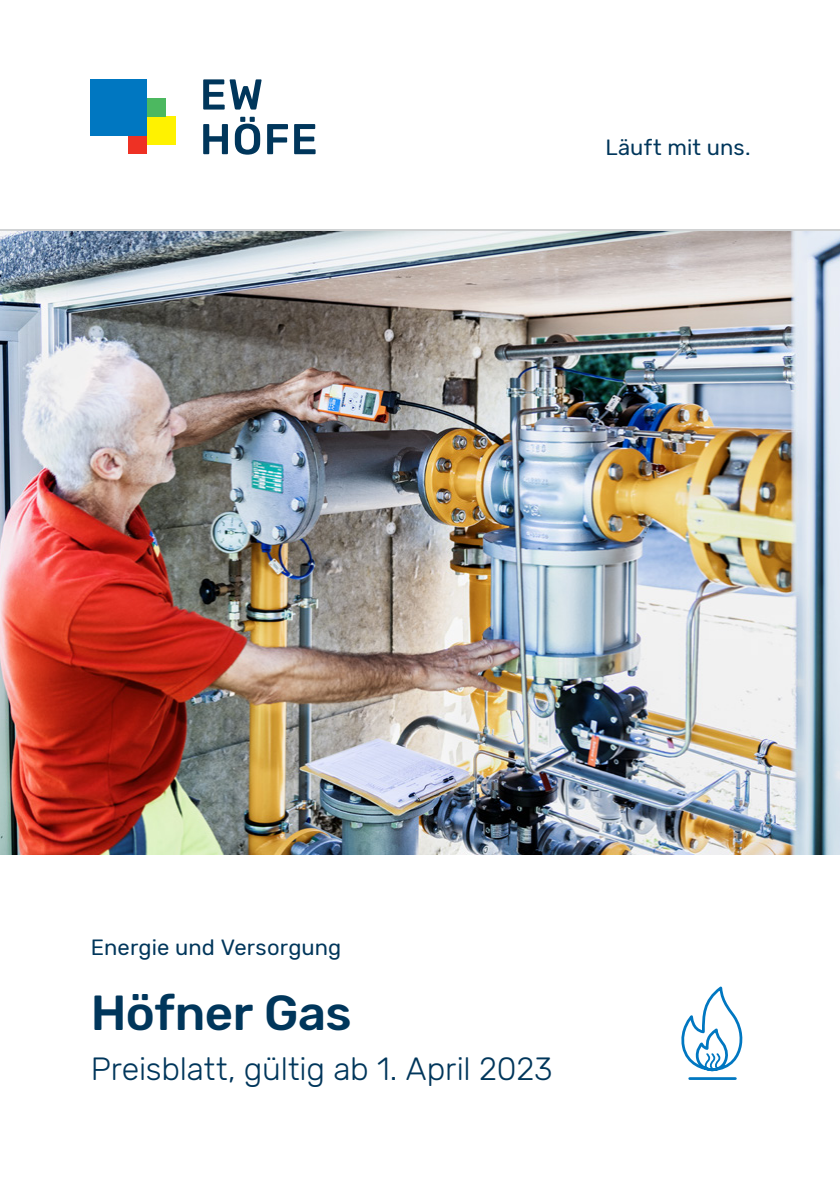
<style>
.page{position:relative;width:840px;height:1191px;background:#fff}
.page>*{position:absolute;margin:0;border:0;box-sizing:border-box;transform-origin:0 0}
.Haupttitel{font:500 49px "Rubik";letter-spacing:-.01em;color:#00365b}
.Haupttitel-2{font:300 32px "Rubik";letter-spacing:-.005em;color:#00365b}
.Rubrik{font:22px "Rubik";letter-spacing:.005em;color:#00365b}
</style>
<div class="page">
<div style="left:147px;top:117px;width:28px;height:28px;background:#fff200"></div>
<div style="left:128px;top:136px;width:19px;height:18px;background:#ee3124"></div>
<div style="left:147px;top:98px;width:19px;height:19px;background:#4cb860"></div>
<div style="left:91px;top:79px;width:56px;height:57px;background:#0077c1"></div>
<svg style="left:203px;top:79px;width:58px;height:31px"></svg>
<svg style="left:203px;top:124px;width:25px;height:30px"></svg>
<svg style="left:235px;top:117px;width:25px;height:38px"></svg>
<svg style="left:267px;top:124px;width:21px;height:30px"></svg>
<svg style="left:294px;top:124px;width:21px;height:30px"></svg>
<img style="left:0;top:231px;width:839px;height:623px">
<hr style="left:689px;top:1077px;width:46px;height:3px;background:#0077c1">
<svg style="left:681px;top:986px;width:61px;height:86px"></svg>
<p class="Rubrik" style="left:605px;top:134px;width:146px">Läuft mit uns.</p>
<p class="Rubrik" style="left:91px;top:934px;width:252px">Energie und Versorgung</p>
<p class="Haupttitel" style="left:91px;top:984px;width:262px">Höfner Gas</p>
<p class="Haupttitel-2" style="left:91px;top:1050px;width:463px">Preisblatt, gültig ab 1. April 2023</p>
</div>
